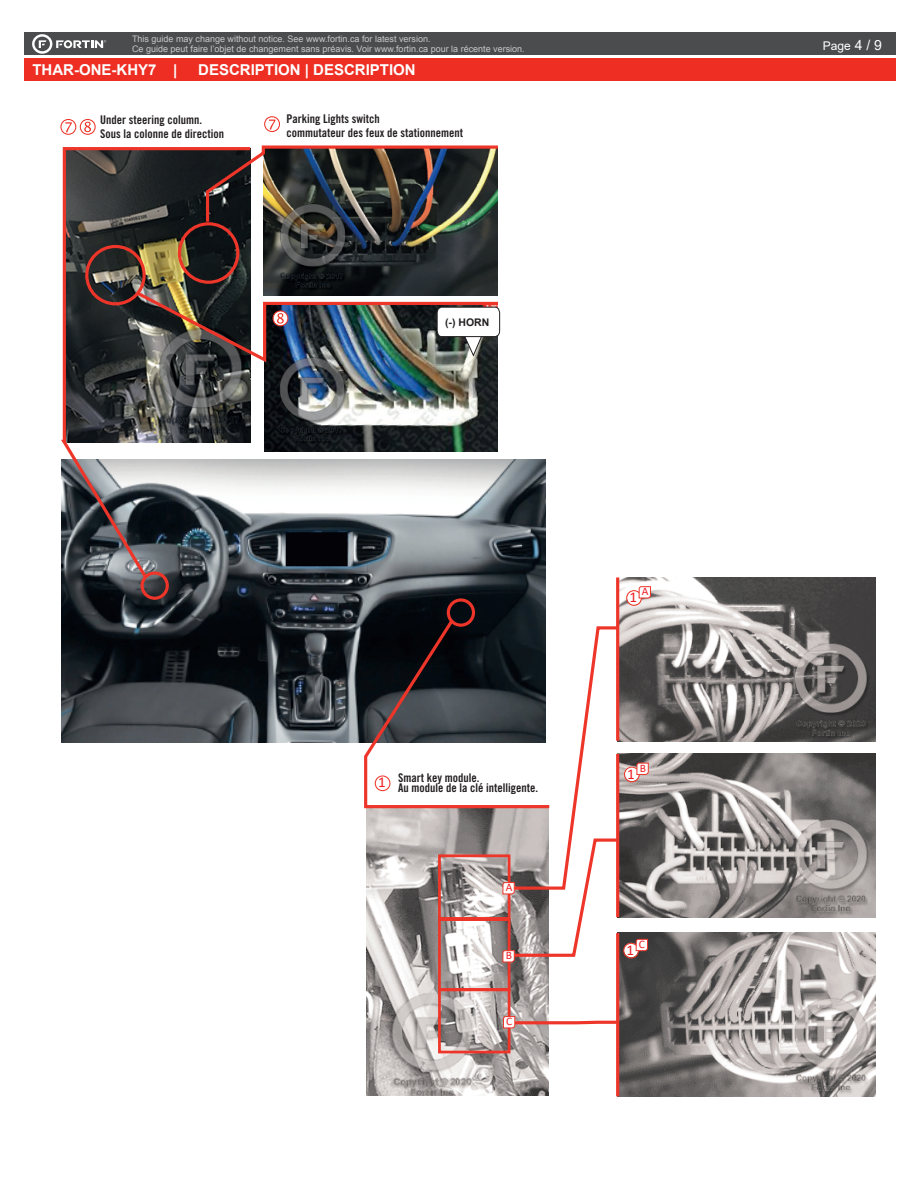
<style>
.page{position:relative;width:918px;height:1188px;background:#fff}
.page>*{position:absolute;margin:0;border:0;box-sizing:border-box;transform-origin:0 0}
.t1{font:700 15px "Arial";color:#fff}
.t2{font:15px "Calibri";color:#ee1d23}
.t3{font:12px/14.4px "Trade Gothic LT Std Bd Cn 20";color:#231f20}
.t4{font:12px "Arial";color:#fff}
.t5{font:11.55px "Calibri";color:#ee1d23}
.t6{font:700 10.5px "Arial";color:#231f20}
.t7{font:9px/9.8px "Arial";color:#c7c8ca}
.s1{font-size:13.95px}
</style>
<div class="page">
<div style="left:24px;top:33px;width:872px;height:22px;background:#4b4c4d"></div>
<div style="left:24px;top:58px;width:872px;height:23px;background:#ee2e22"></div>
<svg style="left:32px;top:34px;width:74px;height:20px"></svg>
<img style="left:366px;top:963px;width:183px;height:133px">
<img style="left:619px;top:932px;width:257px;height:164px">
<img style="left:649px;top:753px;width:227px;height:164px">
<img style="left:619px;top:577px;width:257px;height:164px">
<img style="left:62px;top:459px;width:484px;height:284px">
<img style="left:264px;top:225px;width:234px;height:64px">
<svg style="left:61px;top:147px;width:192px;height:435px;background:#595756"></svg>
<img style="left:204px;top:145px;width:294px;height:80px">
<div style="left:447px;top:598px;width:28px;height:29px;border:3px solid #ee3529;border-radius:50%"></div>
<div style="left:141px;top:571px;width:28px;height:29px;border:3px solid #ee3529;border-radius:50%"></div>
<div style="left:178px;top:222px;width:61px;height:62px;border:3px solid #ee3529;border-radius:50%"></div>
<svg style="left:264px;top:116px;width:16px;height:16px"></svg>
<img style="left:265px;top:365px;width:233px;height:87px">
<div style="left:85px;top:245px;width:61px;height:60px;border:3px solid #ee3529;border-radius:50%"></div>
<img style="left:133px;top:289px;width:368px;height:76px">
<svg style="left:60px;top:119px;width:36px;height:16px"></svg>
<svg style="left:626px;top:586px;width:25px;height:20px"></svg>
<hr style="left:616px;top:577px;width:3px;height:164px;background:#ee3529">
<hr style="left:616px;top:933px;width:3px;height:163px;background:#ee3529">
<div style="left:438px;top:988px;width:72px;height:65px;border:3px solid #ee3529"></div>
<div style="left:438px;top:918px;width:72px;height:73px;border:3px solid #ee3529"></div>
<svg style="left:502px;top:1016px;width:119px;height:13px"></svg>
<svg style="left:362px;top:617px;width:287px;height:346px"></svg>
<p class="t7" style="left:132px;top:34px;width:394px">This guide may change without notice. See www.fortin.ca for latest version.<br>Ce guide peut faire l’objet de changement sans préavis. Voir www.fortin.ca pour la récente version.</p>
<h1 class="t1" style="left:32px;top:59px;width:147px">THAR-ONE-KHY7 |</h1>
<h1 class="t1" style="left:198px;top:59px;width:219px">DESCRIPTION | DESCRIPTION</h1>
<p class="t3" style="left:100px;top:112px;width:125px">Under steering column.<br>Sous la colonne de direction</p>
<p class="t3" style="left:286px;top:111px;width:178px">Parking Lights switch<br>commutateur des feux de stationnement</p>
<p class="t6" style="left:445px;top:314px;width:46px">(-) HORN</p>
<p class="t2" style="left:378px;top:772px;width:9px">1</p>
<p class="t3" style="left:398px;top:772px;width:141px;line-height:10.5px">Smart key module.<br>Au module de la clé intelligente.</p>
<p class="t5" style="left:506px;top:879px;width:8px">A</p>
<p class="t5" style="left:506px;top:948px;width:8px">B</p>
<p class="t5" style="left:506px;top:1013px;width:8px">C</p>
<p class="t5" style="left:642px;top:584px;width:8px">A</p>
<p class="t2" style="left:629px;top:587px;width:9px">1</p>
<p class="t5" style="left:640px;top:760px;width:8px">B</p>
<p class="t2" style="left:627px;top:763px;width:9px">1</p>
<p class="t5" style="left:639px;top:936px;width:8px">C</p>
<p class="t2" style="left:627px;top:939px;width:9px">1</p>
<h2 class="t4" style="left:823px;top:38px;width:61px">Page <span class="s1">4 / 9</span></h2>
</div>
